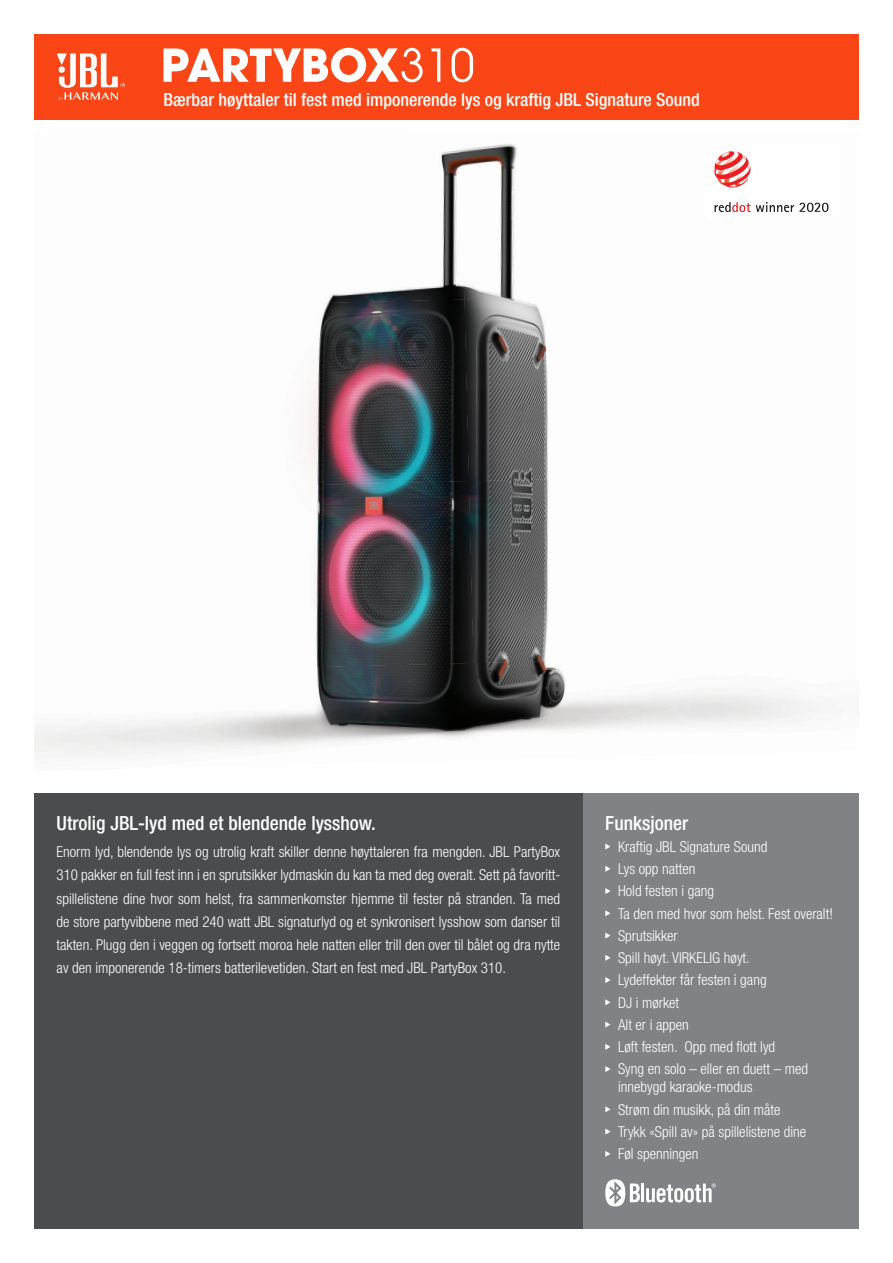
<style>
.page{position:relative;width:893px;height:1263px;background:#fff}
.page>*{position:absolute;margin:0;border:0;box-sizing:border-box;transform-origin:0 0}
.t1{font:500 condensed 19.5px "Helvetica Neue LT Pro";color:#fff}
.t2{font:500 condensed 18px "Helvetica Neue LT Pro";color:#fff}
.t3{font:300 condensed 15px/23.2px "Helvetica Neue LT Pro";color:#fff}
</style>
<div class="page">
<img style="left:329px;top:150px;width:131px;height:149px">
<img style="left:460px;top:144px;width:57px;height:155px">
<img style="left:305px;top:299px;width:159px;height:182px">
<img style="left:464px;top:295px;width:84px;height:186px">
<img style="left:315px;top:481px;width:154px;height:178px">
<img style="left:469px;top:476px;width:80px;height:183px">
<img style="left:278px;top:659px;width:354px;height:94px">
<div style="left:34px;top:34px;width:825px;height:85px;background:#fa4616"></div>
<svg style="left:57px;top:53px;width:68px;height:48px"></svg>
<div style="left:583px;top:793px;width:276px;height:436px;background:#808285"></div>
<svg style="left:605px;top:843px;width:5px;height:6px"></svg>
<svg style="left:605px;top:866px;width:5px;height:6px"></svg>
<svg style="left:605px;top:888px;width:5px;height:6px"></svg>
<svg style="left:605px;top:910px;width:5px;height:6px"></svg>
<svg style="left:605px;top:932px;width:5px;height:6px"></svg>
<svg style="left:605px;top:955px;width:5px;height:6px"></svg>
<svg style="left:605px;top:977px;width:5px;height:6px"></svg>
<svg style="left:605px;top:999px;width:5px;height:6px"></svg>
<svg style="left:605px;top:1021px;width:5px;height:6px"></svg>
<svg style="left:605px;top:1044px;width:5px;height:6px"></svg>
<svg style="left:605px;top:1066px;width:5px;height:6px"></svg>
<svg style="left:605px;top:1106px;width:5px;height:6px"></svg>
<svg style="left:605px;top:1128px;width:5px;height:6px"></svg>
<svg style="left:605px;top:1151px;width:5px;height:6px"></svg>
<div style="left:34px;top:793px;width:549px;height:436px;background:#4b4c4d"></div>
<hr style="left:641px;top:1183px;width:3px;height:19px;background:#fff">
<svg style="left:646px;top:1183px;width:70px;height:19px"></svg>
<svg style="left:605px;top:1179px;width:35px;height:27px"></svg>
<svg style="left:714px;top:151px;width:37px;height:36px"></svg>
<svg style="left:714px;top:202px;width:114px;height:10px"></svg>
<svg style="left:163px;top:48px;width:260px;height:34px"></svg>
<svg style="left:431px;top:48px;width:9px;height:34px"></svg>
<svg style="left:452px;top:48px;width:21px;height:34px"></svg>
<p class="t2" style="left:163px;top:89px;width:538px">Bærbar høyttaler til fest med imponerende lys og kraftig JBL Signature Sound</p>
<p class="t1" style="left:57px;top:811px;width:321px">Utrolig JBL-lyd med et blendende lysshow.</p>
<p class="t3" style="left:57px;top:840px;width:505px;text-align:justify">Enorm lyd, blendende lys og utrolig kraft skiller denne høyttaleren fra mengden. JBL PartyBox 310 pakker en full fest inn i en sprutsikker lydmaskin du kan ta med deg overalt. Sett på favoritt&shy;spillelistene dine hvor som helst, fra sammenkomster hjemme til fester på stranden. Ta med de store partyvibbene med 240 watt JBL signaturlyd og et synkronisert lysshow som danser til takten. Plugg den i veggen og fortsett moroa hele natten eller trill den over til bålet og dra nytte av den imponerende 18-timers batterilevetiden. Start en fest med JBL PartyBox 310.</p>
<p class="t1" style="left:605px;top:811px;width:85px">Funksjoner</p>
<p class="t3" style="left:618px;top:835px;width:151px">Kraftig JBL Signature Sound</p>
<p class="t3" style="left:618px;top:857px;width:79px">Lys opp natten</p>
<p class="t3" style="left:618px;top:879px;width:98px">Hold festen i gang</p>
<p class="t3" style="left:618px;top:901px;width:216px">Ta den med hvor som helst. Fest overalt!</p>
<p class="t3" style="left:618px;top:924px;width:61px">Sprutsikker</p>
<p class="t3" style="left:618px;top:946px;width:133px">Spill høyt. VIRKELIG høyt.</p>
<p class="t3" style="left:618px;top:968px;width:150px">Lydeffekter får festen i gang</p>
<p class="t3" style="left:618px;top:990px;width:63px">DJ i mørket</p>
<p class="t3" style="left:618px;top:1013px;width:72px">Alt er i appen</p>
<p class="t3" style="left:618px;top:1035px;width:159px">Løft festen. Opp med flott lyd</p>
<p class="t3" style="left:618px;top:1060px;width:192px;line-height:18px">Syng en solo – eller en duett – med innebygd karaoke-modus</p>
<p class="t3" style="left:618px;top:1097px;width:164px">Strøm din musikk, på din måte</p>
<p class="t3" style="left:618px;top:1120px;width:190px">Trykk «Spill av» på spillelistene dine</p>
<p class="t3" style="left:618px;top:1142px;width:82px">Føl spenningen</p>
</div>
